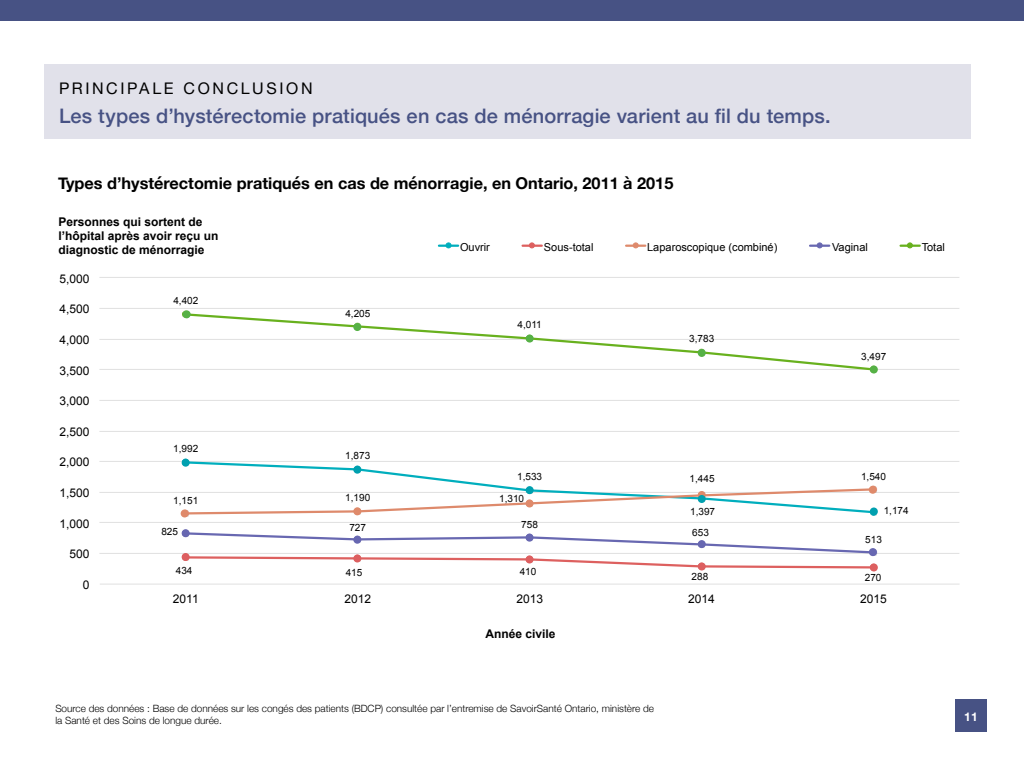
<style>
.page{position:relative;width:1024px;height:768px;background:#fff}
.page>*{position:absolute;margin:0;border:0;box-sizing:border-box;transform-origin:0 0}
.body_-_key_finding{font:500 20px "Helvetica Neue";letter-spacing:.01em;color:#475284}
.body_-_graph_title{font:700 16.3px "Helvetica Neue";color:#000}
.head_-_key_finding{font:16px "Helvetica Neue";letter-spacing:.165em;color:#000}
.t1{font:700 12px/14px "Arial";color:#000}
.t2{font:12px "Arial";color:#000}
.t3{font:700 12px "Helvetica Neue";color:#fff}
.t4{font:11px "Arial";color:#000}
.body_-_sources{font:300 10px/12px "Helvetica Neue";color:#000}
.t5{font:10px "Arial";color:#000}
</style>
<div class="page">
<div style="left:0;top:0;width:1024px;height:21px;background:#475284"></div>
<div style="left:955px;top:699px;width:32px;height:33px;background:#475284"></div>
<hr style="left:99px;top:553px;width:860px;height:1px;background:#e0e0e0">
<hr style="left:99px;top:522px;width:860px;height:1px;background:#e0e0e0">
<hr style="left:99px;top:492px;width:860px;height:1px;background:#e0e0e0">
<hr style="left:99px;top:461px;width:860px;height:1px;background:#e0e0e0">
<hr style="left:99px;top:431px;width:860px;height:1px;background:#e0e0e0">
<hr style="left:99px;top:400px;width:860px;height:1px;background:#e0e0e0">
<hr style="left:99px;top:369px;width:860px;height:1px;background:#e0e0e0">
<hr style="left:99px;top:339px;width:860px;height:1px;background:#e0e0e0">
<hr style="left:99px;top:308px;width:860px;height:1px;background:#e0e0e0">
<hr style="left:99px;top:277px;width:860px;height:1px;background:#e0e0e0">
<hr style="left:100px;top:584px;width:860px;height:1px;background:#e0e0e0">
<svg style="left:183px;top:460px;width:692px;height:26px"></svg>
<svg style="left:182px;top:486px;width:695px;height:31px"></svg>
<svg style="left:182px;top:530px;width:695px;height:41px"></svg>
<svg style="left:185px;top:313px;width:691px;height:58px"></svg>
<svg style="left:439px;top:242px;width:19px;height:6px"></svg>
<svg style="left:523px;top:242px;width:19px;height:6px"></svg>
<svg style="left:626px;top:242px;width:19px;height:6px"></svg>
<svg style="left:810px;top:242px;width:19px;height:6px"></svg>
<svg style="left:901px;top:242px;width:19px;height:6px"></svg>
<svg style="left:698px;top:491px;width:8px;height:8px"></svg>
<div style="left:44px;top:64px;width:927px;height:74px;background:#e1e1ea"></div>
<div style="left:183px;top:310px;width:8px;height:8px;background:#56b146;border-radius:50%"></div>
<div style="left:353px;top:323px;width:8px;height:8px;background:#56b146;border-radius:50%"></div>
<div style="left:526px;top:335px;width:8px;height:8px;background:#56b146;border-radius:50%"></div>
<div style="left:698px;top:349px;width:8px;height:8px;background:#56b146;border-radius:50%"></div>
<div style="left:870px;top:366px;width:8px;height:8px;background:#56b146;border-radius:50%"></div>
<div style="left:182px;top:459px;width:8px;height:8px;background:#00a0af;border-radius:50%"></div>
<div style="left:353px;top:466px;width:8px;height:8px;background:#00a0af;border-radius:50%"></div>
<div style="left:526px;top:486px;width:8px;height:8px;background:#00a0af;border-radius:50%"></div>
<div style="left:698px;top:495px;width:8px;height:8px;background:#00a0af;border-radius:50%"></div>
<div style="left:870px;top:508px;width:8px;height:8px;background:#00a0af;border-radius:50%"></div>
<div style="left:181px;top:510px;width:8px;height:8px;background:#df8a6b;border-radius:50%"></div>
<div style="left:353px;top:507px;width:8px;height:8px;background:#df8a6b;border-radius:50%"></div>
<div style="left:526px;top:500px;width:8px;height:8px;background:#df8a6b;border-radius:50%"></div>
<div style="left:869px;top:486px;width:8px;height:8px;background:#df8a6b;border-radius:50%"></div>
<div style="left:182px;top:529px;width:8px;height:8px;background:#6767b1;border-radius:50%"></div>
<div style="left:353px;top:536px;width:8px;height:8px;background:#6767b1;border-radius:50%"></div>
<div style="left:526px;top:534px;width:8px;height:8px;background:#6767b1;border-radius:50%"></div>
<div style="left:698px;top:540px;width:8px;height:8px;background:#6767b1;border-radius:50%"></div>
<div style="left:869px;top:548px;width:8px;height:8px;background:#6767b1;border-radius:50%"></div>
<div style="left:182px;top:553px;width:8px;height:8px;background:#dd5f60;border-radius:50%"></div>
<div style="left:353px;top:554px;width:8px;height:8px;background:#dd5f60;border-radius:50%"></div>
<div style="left:526px;top:556px;width:8px;height:8px;background:#dd5f60;border-radius:50%"></div>
<div style="left:698px;top:562px;width:8px;height:8px;background:#dd5f60;border-radius:50%"></div>
<div style="left:870px;top:564px;width:8px;height:8px;background:#dd5f60;border-radius:50%"></div>
<p class="head_-_key_finding" style="left:59px;top:77px;width:255px">PRINCIPALE CONCLUSION</p>
<p class="body_-_key_finding" style="left:59px;top:100px;width:773px">Les types d’hystérectomie pratiqués en cas de ménorragie varient au fil du temps.</p>
<p class="body_-_graph_title" style="left:58px;top:171px;width:617px">Types d’hystérectomie pratiqués en cas de ménorragie, en Ontario, 2011 à 2015</p>
<p class="t1" style="left:58px;top:215px;width:162px">Personnes qui sortent de l’hôpital après avoir reçu un diagnostic de ménorragie</p>
<p class="t2" style="left:59px;top:271px;width:32px">5,000</p>
<p class="t2" style="left:59px;top:301px;width:32px">4,500</p>
<p class="t2" style="left:59px;top:332px;width:32px">4,000</p>
<p class="t2" style="left:59px;top:362px;width:32px">3,500</p>
<p class="t2" style="left:59px;top:393px;width:32px">3,000</p>
<p class="t2" style="left:59px;top:424px;width:32px">2,500</p>
<p class="t2" style="left:59px;top:454px;width:32px">2,000</p>
<p class="t5" style="left:173px;top:294px;width:27px">4,402</p>
<p class="t5" style="left:173px;top:442px;width:27px">1,992</p>
<p class="t5" style="left:345px;top:306px;width:27px">4,205</p>
<p class="t5" style="left:345px;top:449px;width:27px">1,873</p>
<p class="t4" style="left:460px;top:239px;width:31px">Ouvrir</p>
<p class="t4" style="left:544px;top:239px;width:51px">Sous-total</p>
<p class="t4" style="left:647px;top:239px;width:132px">Laparoscopique (combiné)</p>
<p class="t4" style="left:832px;top:239px;width:37px">Vaginal</p>
<p class="t4" style="left:922px;top:239px;width:25px">Total</p>
<p class="t5" style="left:518px;top:318px;width:26px">4,011</p>
<p class="t5" style="left:517px;top:470px;width:27px">1,533</p>
<p class="t5" style="left:689px;top:332px;width:27px">3,783</p>
<p class="t5" style="left:861px;top:350px;width:27px">3,497</p>
<p class="t5" style="left:690px;top:472px;width:27px">1,445</p>
<p class="t5" style="left:861px;top:470px;width:27px">1,540</p>
<p class="t2" style="left:59px;top:485px;width:32px">1,500</p>
<p class="t2" style="left:59px;top:516px;width:32px">1,000</p>
<p class="t2" style="left:69px;top:546px;width:22px">500</p>
<p class="t2" style="left:83px;top:577px;width:8px">0</p>
<p class="t5" style="left:173px;top:494px;width:27px">1,151</p>
<p class="t5" style="left:345px;top:491px;width:27px">1,190</p>
<p class="t5" style="left:499px;top:492px;width:27px">1,310</p>
<p class="t5" style="left:161px;top:525px;width:18px">825</p>
<p class="t5" style="left:349px;top:521px;width:18px">727</p>
<p class="t5" style="left:521px;top:518px;width:18px">758</p>
<p class="t5" style="left:176px;top:564px;width:18px">434</p>
<p class="t5" style="left:346px;top:566px;width:18px">415</p>
<p class="t5" style="left:520px;top:565px;width:18px">410</p>
<p class="t5" style="left:690px;top:505px;width:27px">1,397</p>
<p class="t5" style="left:884px;top:504px;width:27px">1,174</p>
<p class="t5" style="left:692px;top:526px;width:18px">653</p>
<p class="t5" style="left:865px;top:533px;width:18px">513</p>
<p class="t5" style="left:692px;top:570px;width:18px">288</p>
<p class="t5" style="left:865px;top:571px;width:18px">270</p>
<p class="t2" style="left:173px;top:591px;width:27px">2011</p>
<p class="t2" style="left:344px;top:591px;width:28px">2012</p>
<p class="t2" style="left:516px;top:591px;width:28px">2013</p>
<p class="t2" style="left:688px;top:591px;width:28px">2014</p>
<p class="t2" style="left:860px;top:591px;width:28px">2015</p>
<p class="t1" style="left:485px;top:627px;width:72px">Année civile</p>
<p class="body_-_sources" style="left:55px;top:702px;width:600px">Source des données : Base de données sur les congés des patients (BDCP) consultée par l’entremise de SavoirSanté Ontario, ministère de la Santé et des Soins de longue durée.</p>
<p class="t3" style="left:964px;top:708px;width:15px">11</p>
</div>
